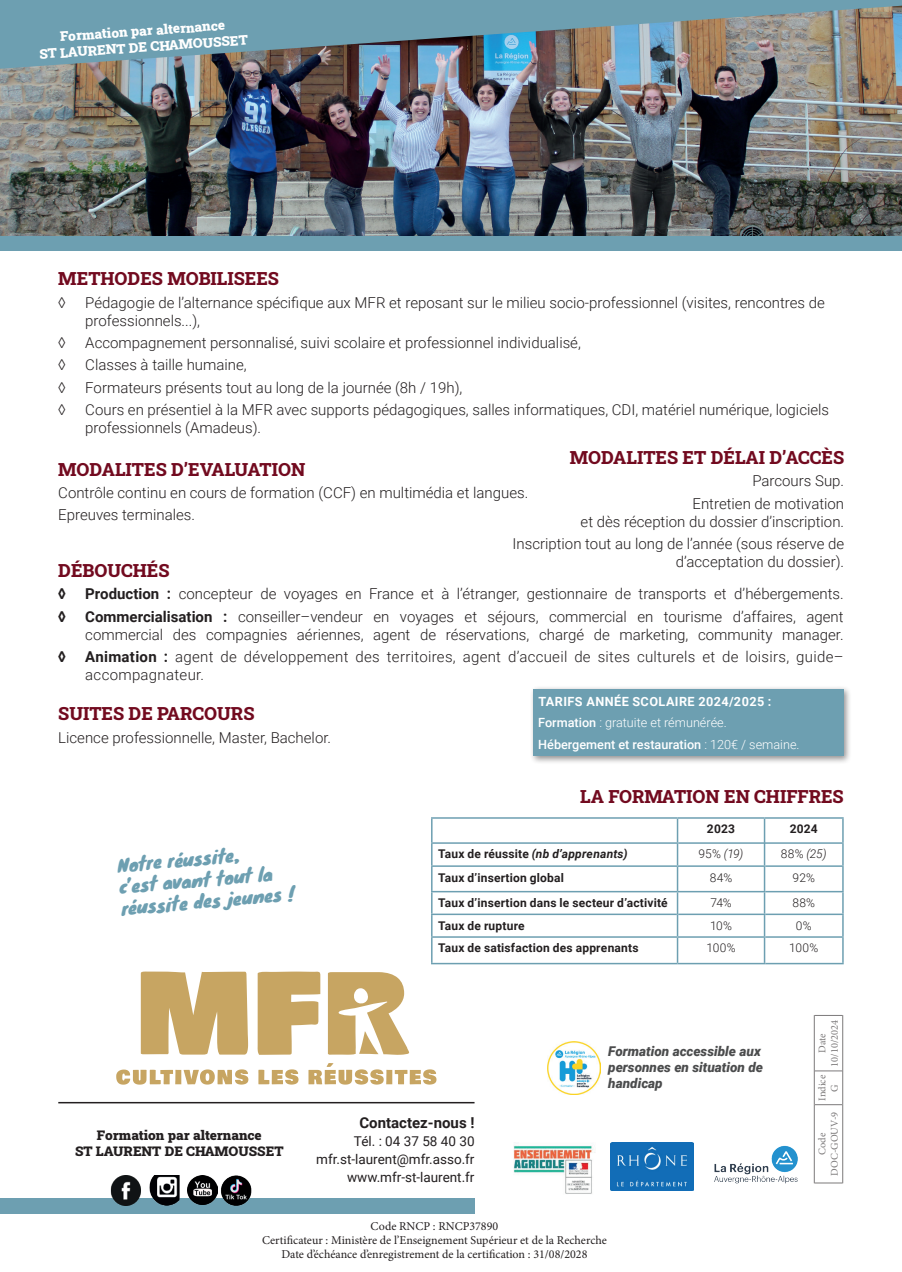
<style>
.page{position:relative;width:902px;height:1272px;background:#fff}
.page>*{position:absolute;margin:0;border:0;box-sizing:border-box;transform-origin:0 0}
.t1{font:800 18px "Roboto Slab";color:#720a1f}
.t2{font:18px/21.6px "Knewave";color:#6d9fb1}
.t3{font:300 15px/18px "Roboto";color:#231f20}
.t4{font:300 15px/18px "Roboto";letter-spacing:.02em;color:#231f20}
.t5{font:700 15px "Roboto";color:#231f20}
.t6{font:13.5px/18px "Roboto";color:#231f20;text-align:right}
.t7{font:italic 900 13.5px/16.2px "Roboto";color:#4b4c4d}
.t8{font:900 13.5px/16.2px "Roboto Slab";color:#fff;text-align:center}
.t9{font:13.5px/16.2px "Roboto Slab";color:#231f20;text-align:center}
.t10{font:300 12.6px/21.8px "Roboto";color:#fff}
.t11{font:12px/14.4px "Minion Pro";color:#231f20;text-align:center}
.t12{font:700 12px "Roboto";letter-spacing:.015em;color:#231f20}
.t13{font:italic 700 12px "Roboto";letter-spacing:.02em;color:#231f20}
.t14{font:300 12px "Roboto";letter-spacing:.02em;color:#231f20}
.t15{font:italic 300 12px "Roboto";color:#231f20}
.t16{font:10.35px/12.5px "Minion Pro";color:#231f20;text-align:center}
.s1{font-weight:700}
.s2{font-weight:500}
.s3{font-style:normal}
</style>
<div class="page">
<div style="left:0;top:214px;width:901px;height:37px;background:#6d9fb1"></div>
<img style="left:0;top:69px;width:901px;height:166px">
<img style="left:0;top:0;width:901px;height:69px">
<svg style="left:33px;top:14px;width:215px;height:6px"></svg>
<svg style="left:36px;top:61px;width:216px;height:5px"></svg>
<img style="left:610px;top:1142px;width:83px;height:47px">
<img style="left:714px;top:1145px;width:84px;height:39px">
<img style="left:547px;top:1041px;width:53px;height:53px">
<img style="left:513px;top:1145px;width:83px;height:49px">
<hr style="left:813px;top:1104px;width:1px;height:79px;background:#231f20">
<svg style="left:814px;top:1182px;width:28px;height:1px"></svg>
<hr style="left:813px;top:1070px;width:1px;height:34px;background:#231f20">
<svg style="left:814px;top:1104px;width:28px;height:1px"></svg>
<hr style="left:813px;top:1015px;width:1px;height:55px;background:#231f20">
<svg style="left:814px;top:1070px;width:28px;height:1px"></svg>
<svg style="left:814px;top:1015px;width:28px;height:1px"></svg>
<hr style="left:842px;top:1104px;width:1px;height:79px;background:#231f20">
<hr style="left:842px;top:1070px;width:1px;height:34px;background:#231f20">
<hr style="left:842px;top:1015px;width:1px;height:55px;background:#231f20">
<div style="left:0;top:1198px;width:474px;height:15px;background:#6d9fb1"></div>
<img style="left:221px;top:1175px;width:31px;height:30px">
<img style="left:110px;top:1175px;width:70px;height:30px">
<img style="left:187px;top:1175px;width:30px;height:29px">
<svg style="left:116px;top:1069px;width:132px;height:15px"></svg>
<svg style="left:258px;top:1069px;width:40px;height:15px"></svg>
<svg style="left:308px;top:1063px;width:128px;height:21px"></svg>
<svg style="left:141px;top:971px;width:107px;height:83px;background:#cdaf73"></svg>
<svg style="left:257px;top:971px;width:63px;height:83px"></svg>
<svg style="left:328px;top:972px;width:81px;height:82px"></svg>
<hr style="left:58px;top:1101px;width:416px;height:2px;background:#231f20">
<hr style="left:431px;top:817px;width:246px;height:1px;background:#6d9fb1">
<hr style="left:677px;top:817px;width:87px;height:1px;background:#6d9fb1">
<hr style="left:676px;top:818px;width:2px;height:24px;background:#6d9fb1">
<hr style="left:764px;top:817px;width:79px;height:1px;background:#6d9fb1">
<hr style="left:763px;top:818px;width:2px;height:24px;background:#6d9fb1">
<hr style="left:431px;top:842px;width:247px;height:1px;background:#6d9fb1">
<hr style="left:678px;top:842px;width:87px;height:1px;background:#6d9fb1">
<hr style="left:763px;top:843px;width:2px;height:22px;background:#6d9fb1">
<hr style="left:676px;top:843px;width:2px;height:22px;background:#6d9fb1">
<hr style="left:763px;top:842px;width:80px;height:1px;background:#6d9fb1">
<hr style="left:431px;top:865px;width:246px;height:1px;background:#6d9fb1">
<hr style="left:677px;top:865px;width:88px;height:1px;background:#6d9fb1">
<hr style="left:763px;top:866px;width:2px;height:24px;background:#6d9fb1">
<hr style="left:676px;top:866px;width:2px;height:24px;background:#6d9fb1">
<hr style="left:765px;top:865px;width:78px;height:1px;background:#6d9fb1">
<hr style="left:431px;top:890px;width:246px;height:2px;background:#6d9fb1">
<hr style="left:431px;top:913px;width:245px;height:2px;background:#6d9fb1">
<hr style="left:677px;top:890px;width:88px;height:2px;background:#6d9fb1">
<hr style="left:763px;top:892px;width:2px;height:21px;background:#6d9fb1">
<hr style="left:678px;top:913px;width:87px;height:2px;background:#6d9fb1">
<hr style="left:763px;top:915px;width:2px;height:21px;background:#6d9fb1">
<hr style="left:676px;top:892px;width:2px;height:22px;background:#6d9fb1">
<hr style="left:676px;top:914px;width:2px;height:22px;background:#6d9fb1">
<hr style="left:765px;top:890px;width:78px;height:2px;background:#6d9fb1">
<hr style="left:765px;top:913px;width:78px;height:2px;background:#6d9fb1">
<hr style="left:431px;top:936px;width:246px;height:1px;background:#6d9fb1">
<svg style="left:431px;top:818px;width:1px;height:144px"></svg>
<hr style="left:431px;top:962px;width:246px;height:2px;background:#6d9fb1">
<hr style="left:677px;top:936px;width:88px;height:1px;background:#6d9fb1">
<hr style="left:763px;top:937px;width:2px;height:25px;background:#6d9fb1">
<hr style="left:677px;top:962px;width:88px;height:2px;background:#6d9fb1">
<hr style="left:676px;top:937px;width:2px;height:25px;background:#6d9fb1">
<hr style="left:765px;top:936px;width:78px;height:1px;background:#6d9fb1">
<svg style="left:842px;top:818px;width:1px;height:144px"></svg>
<hr style="left:765px;top:962px;width:78px;height:2px;background:#6d9fb1">
<div style="left:529px;top:685px;width:323px;height:79px;background:#231f20;opacity:.5"></div>
<div style="left:533px;top:689px;width:310px;height:67px;background:#6d9fb1"></div>
<p class="t8" style="left:38px;top:30px;width:210px;rotate:-4deg">Formation par alternance<br>ST LAURENT DE CHAMOUSSET</p>
<p class="t1" style="left:58px;top:266px;width:222px">METHODES MOBILISEES</p>
<p class="t3" style="left:58px;top:293px;width:9px">◊</p>
<p class="t3" style="left:85px;top:293px;width:741px">Pédagogie de l’alternance spécifique aux MFR et reposant sur le milieu socio-professionnel (visites, rencontres de professionnels...),</p>
<p class="t3" style="left:58px;top:333px;width:9px">◊</p>
<p class="t3" style="left:85px;top:333px;width:497px">Accompagnement personnalisé, suivi scolaire et professionnel individualisé,</p>
<p class="t3" style="left:58px;top:355px;width:9px">◊</p>
<p class="t3" style="left:85px;top:355px;width:163px">Classes à taille humaine,</p>
<p class="t3" style="left:58px;top:377px;width:9px">◊</p>
<p class="t3" style="left:85px;top:377px;width:378px">Formateurs présents tout au long de la journée (8h / 19h),</p>
<p class="t3" style="left:58px;top:400px;width:9px">◊</p>
<p class="t3" style="left:85px;top:400px;width:745px">Cours en présentiel à la MFR avec supports pédagogiques, salles informatiques, CDI, matériel numérique, logiciels professionnels (Amadeus).</p>
<p class="t1" style="left:58px;top:457px;width:248px">MODALITES D’EVALUATION</p>
<p class="t3" style="left:58px;top:481px;width:471px;line-height:22.2px">Contrôle continu en cours de formation (CCF) en multimédia et langues.<br>Epreuves terminales.</p>
<p class="t1" style="left:58px;top:558px;width:113px">DÉBOUCHÉS</p>
<p class="t5" style="left:58px;top:583px;width:9px">◊</p>
<p class="t3" style="left:85px;top:584px;width:759px"><span class="s1">Production :</span> concepteur de voyages en France et à l’étranger, gestionnaire de transports et d’hébergements.</p>
<p class="t5" style="left:58px;top:605px;width:9px">◊</p>
<p class="t3" style="left:85px;top:606px;width:759px"><span class="s1">Commercialisation :</span> conseiller–vendeur en voyages et séjours, commercial en tourisme d’affaires, agent commercial des compagnies aériennes, agent de réservations, chargé de marketing, community manager.</p>
<p class="t5" style="left:58px;top:646px;width:9px">◊</p>
<p class="t4" style="left:85px;top:647px;width:759px"><span class="s1">Animation :</span> agent de développement des territoires, agent d’accueil de sites culturels et de loisirs, guide– accompagnateur.</p>
<p class="t1" style="left:58px;top:701px;width:198px">SUITES DE PARCOURS</p>
<p class="t3" style="left:58px;top:727px;width:274px">Licence professionnelle, Master, Bachelor.</p>
<p class="t1" style="left:569px;top:445px;width:276px">MODALITES ET DÉLAI D’ACCÈS</p>
<p class="t3" style="left:692px;top:469px;width:153px;line-height:22.2px;text-align:right">Parcours Sup.<br>Entretien de motivation</p>
<p class="t3" style="left:512px;top:509px;width:333px;line-height:22.2px;text-align:right">et dès réception du dossier d’inscription.<br>Inscription tout au long de l’année (sous réserve de</p>
<p class="t3" style="left:675px;top:552px;width:170px">d’acceptation du dossier).</p>
<p class="t10" style="left:538px;top:689px;width:263px"><span class="s1">TARIFS ANNÉE SCOLAIRE 2024/2025 :<br></span><span class="s2">Formation</span> : gratuite et rémunérée.<br><span class="s2">Hébergement et restauration</span> : 120€ / semaine.</p>
<p class="t2" style="left:116px;top:853px;width:175px;rotate:-5deg">Notre réussite,<br>c’est avant tout la réussite des jeunes !</p>
<p class="t1" style="left:580px;top:783px;width:265px">LA FORMATION EN CHIFFRES</p>
<p class="t12" style="left:707px;top:820px;width:30px">2023</p>
<p class="t12" style="left:789px;top:820px;width:30px">2024</p>
<p class="t13" style="left:438px;top:845px;width:191px"><span class="s3">Taux de réussite</span> (nb d’apprenants)</p>
<p class="t15" style="left:698px;top:845px;width:46px"><span class="s3">95%</span> (19)</p>
<p class="t15" style="left:780px;top:845px;width:47px"><span class="s3">88%</span> (25)</p>
<p class="t12" style="left:438px;top:868px;width:127px">Taux d’insertion global</p>
<p class="t14" style="left:709px;top:868px;width:24px">84%</p>
<p class="t14" style="left:792px;top:868px;width:24px">92%</p>
<p class="t12" style="left:438px;top:894px;width:231px">Taux d’insertion dans le secteur d’activité</p>
<p class="t14" style="left:710px;top:894px;width:23px">74%</p>
<p class="t14" style="left:792px;top:894px;width:24px">88%</p>
<p class="t12" style="left:438px;top:917px;width:88px">Taux de rupture</p>
<p class="t14" style="left:710px;top:917px;width:24px">10%</p>
<p class="t14" style="left:795px;top:917px;width:17px">0%</p>
<p class="t12" style="left:438px;top:939px;width:202px">Taux de satisfaction des apprenants</p>
<p class="t14" style="left:706px;top:939px;width:31px">100%</p>
<p class="t14" style="left:789px;top:939px;width:31px">100%</p>
<p class="t9" style="left:75px;top:1126px;width:210px">Formation par alternance<br>ST LAURENT DE CHAMOUSSET</p>
<p class="t5" style="left:359px;top:1112px;width:117px">Contactez-nous !</p>
<p class="t6" style="left:316px;top:1131px;width:160px">Tél. : 04 37 58 40 30 mfr.st-laurent@mfr.asso.fr www.mfr-st-laurent.fr</p>
<p class="t7" style="left:608px;top:1042px;width:156px">Formation accessible aux personnes en situation de handicap</p>
<p class="t16" style="left:815px;top:1066px;width:48px;rotate:-90deg">Date<br>10/10/2024</p>
<p class="t16" style="left:815px;top:1100px;width:28px;rotate:-90deg">Indice<br>G</p>
<p class="t16" style="left:815px;top:1175px;width:66px;rotate:-90deg">Code<br>DOC-GOUV-9</p>
<p class="t11" style="left:262px;top:1218px;width:346px">Code RNCP : RNCP37890<br>Certificateur : Ministère de l’Enseignement Supérieur et de la Recherche<br>Date d’échéance d’enregistrement de la certification : 31/08/2028</p>
</div>
